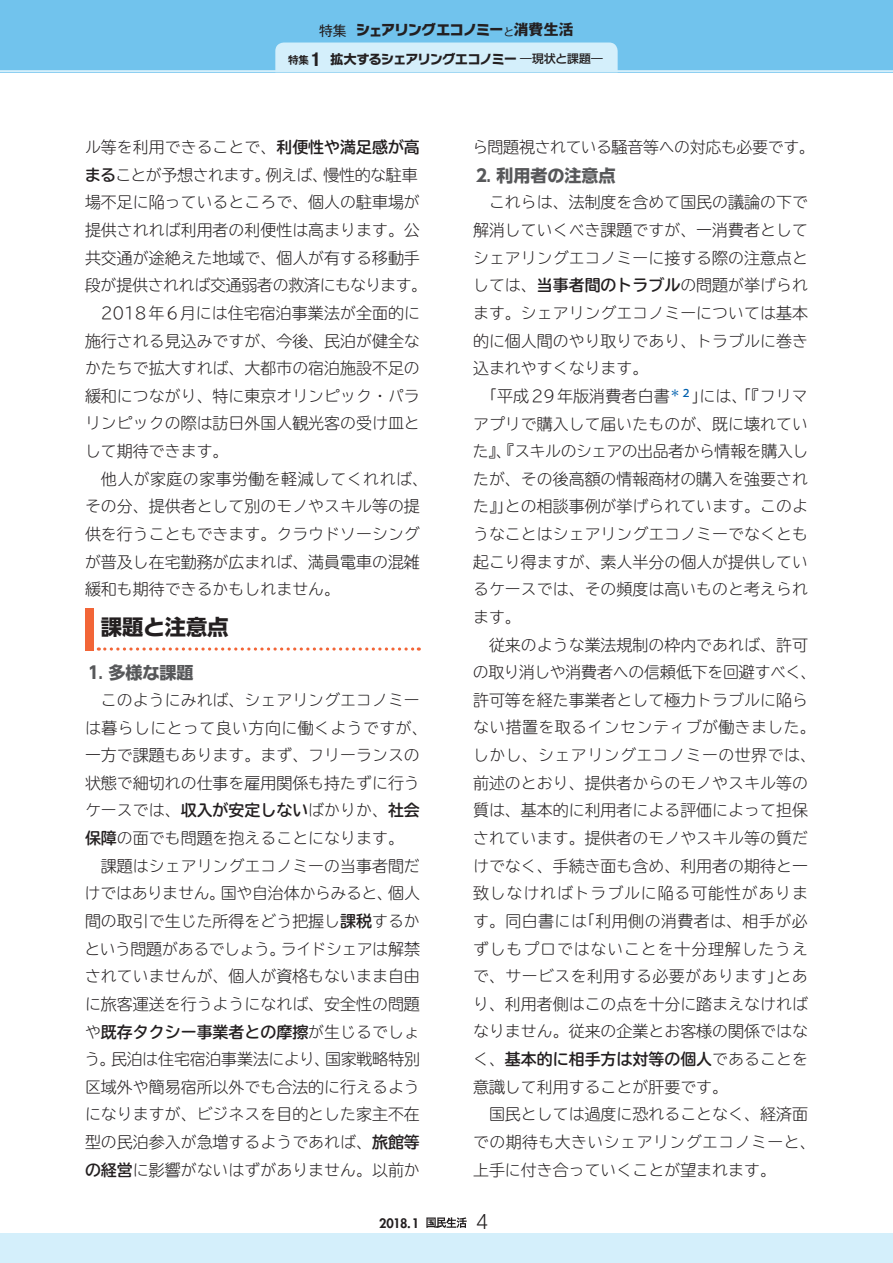
<style>
.page{position:relative;width:893px;height:1263px;background:#fff}
.page>*{position:absolute;margin:0;border:0;box-sizing:border-box;transform-origin:0 0}
.t1{font:700 21.3px "UD Shin Go Pro";color:#231f20}
.t2{font:300 19.2px "UD Shin Go C Oniz Pr 6 N";color:#231f20}
.t3{font:700 16.95px "UD Shin Go Pro";color:#57585a}
.t4{font:300 15.9px/27.6px "TBUDR Go Std Super";color:#231f20;text-align:justify}
.t5{font:300 15.9px "TBUDR Go Std Super";letter-spacing:.025em;color:#231f20}
.t6{font:300 15.9px "TBUDR Go Std Super";letter-spacing:.03em;color:#231f20}
.t7{font:300 15.9px "TBUDR Go Std Super";letter-spacing:-.03em;color:#231f20}
.t8{font:700 15.9px "TBUDR Go Std";color:#231f20}
.t9{font:300 15.9px "TBUDR Go Std Super";letter-spacing:.055em;color:#231f20}
.t10{font:300 15.9px "TBUDR Go Std Super";letter-spacing:-.02em;color:#231f20}
.t11{font:300 15.9px "TBUDR Go Std Super";letter-spacing:-.025em;color:#231f20}
.t12{font:800 13.8px "Typelabo N Std";letter-spacing:-.025em;color:#231f20}
.t13{font:700 12.75px "Typelabo N Std";letter-spacing:-.04em;color:#231f20}
.t14{font:800 12.75px "Futura Std";color:#231f20}
.s1{font-family:"Gothic MB101 Pro";font-weight:400}
.s2{font-size:12.45px}
.s3{font-family:"Gothic MB101 Pro";font-weight:400;font-size:10.65px}
.s4{font-family:"Gothic MB101 Pro";font-weight:700;font-size:14.85px}
.s5{font-family:"Gothic MB101 Pro De";font-size:10.65px}
.s6{font-family:"Helvetica Neue LT Std";font-stretch:condensed;font-size:19.2px}
.s7{font-family:"UD Shin Go Pro"}
.s8{font-family:"UD Shin Go Pro";font-weight:500;font-size:11.7px}
.s9{font-weight:500;font-size:11.7px}
.s10{font-family:"TBUDR Go Std";font-weight:700}
.s11{font-family:"Typelabo N Std"}
.s12{font-family:"TBUDR Go Std Super";font-weight:300}
</style>
<div class="page">
<div style="left:0;top:1233px;width:893px;height:30px;background:#d4effb"></div>
<svg style="left:426px;top:1217px;width:41px;height:11px"></svg>
<div style="left:0;top:0;width:893px;height:72px;background:#71c3ed"></div>
<hr style="left:0;top:70px;width:893px;height:2px;background:#d4effb">
<div style="left:275px;top:43px;width:343px;height:27px;background:#d4effb"></div>
<div style="left:85px;top:608px;width:9px;height:43px;background:#f26537"></div>
<svg style="left:105px;top:647px;width:314px;height:4px"></svg>
<p class="t12" style="left:319px;top:20px;width:256px"><span class="s1">特集</span> シ<span class="s2">ェ</span>アリングエコノミー<span class="s3">と</span><span class="s4">消費生活</span></p>
<p class="t13" style="left:288px;top:50px;width:316px"><span class="s5">特集</span> <span class="s6">1</span> <span class="s7">拡大</span>するシェアリングエコノミー <span class="s8">―現状</span><span class="s9">と</span><span class="s8">課題―</span></p>
<p class="t4" style="left:85px;top:133px;width:336px">ル等を利用できることで、<span class="s10">利便性や満足感が高</span></p>
<p class="t7" style="left:85px;top:162px;width:335px"><span class="s10">まる</span>ことが予想されます。例えば、慢性的な駐車</p>
<p class="t4" style="left:85px;top:188px;width:336px">場不足に陥っているところで、個人の駐車場が</p>
<p class="t4" style="left:85px;top:216px;width:336px">提供されれば利用者の利便性は高まります。公</p>
<p class="t4" style="left:85px;top:243px;width:336px">共交通が途絶えた地域で、個人が有する移動手</p>
<p class="t10" style="left:85px;top:272px;width:344px">段が提供されれば交通弱者の救済にもなります。</p>
<p class="t4" style="left:101px;top:299px;width:321px">2018年６月には住宅宿泊事業法が全面的に</p>
<p class="t4" style="left:85px;top:326px;width:336px">施行される見込みですが、今後、民泊が健全な</p>
<p class="t4" style="left:85px;top:354px;width:336px">かたちで拡大すれば、大都市の宿泊施設不足の</p>
<p class="t4" style="left:85px;top:382px;width:336px">緩和につながり、特に東京オリンピック・パラ</p>
<p class="t4" style="left:85px;top:409px;width:336px">リンピックの際は訪日外国人観光客の受け皿と</p>
<p class="t4" style="left:85px;top:437px;width:145px">して期待できます。</p>
<p class="t6" style="left:101px;top:466px;width:328px">他人が家庭の家事労働を軽減してくれれば、</p>
<p class="t4" style="left:85px;top:492px;width:336px">その分、提供者として別のモノやスキル等の提</p>
<p class="t4" style="left:85px;top:520px;width:336px">供を行うこともできます。クラウドソーシング</p>
<p class="t4" style="left:85px;top:547px;width:336px">が普及し在宅勤務が広まれば、満員電車の混雑</p>
<p class="t4" style="left:85px;top:575px;width:257px">緩和も期待できるかもしれません。</p>
<h1 class="t1" style="left:101px;top:610px;width:129px">課題<span class="s11">と</span>注意点</h1>
<p class="t3" style="left:85px;top:659px;width:110px">⒈ 多様<span class="s11">な</span>課題</p>
<p class="t4" style="left:85px;top:686px;width:344px;text-align:left;text-indent:16px">このようにみれば、シェアリングエコノミーは暮らしにとって良い方向に働くようですが、一方で課題もあります。まず、フリーランスの状態で細切れの仕事を雇用関係も持たずに行うケースでは、<span class="s10">収入が安定しない</span>ばかりか、<span class="s10">社会保障</span>の面でも問題を抱えることになります。</p>
<p class="t4" style="left:85px;top:851px;width:337px;text-indent:16px">課題はシェアリングエコノミーの当事者間だけではありません。国や自治体からみると、個人間の取引で生じた所得をどう把握し<span class="s10">課税</span>するかという問題があるでしょう。ライドシェアは解禁されていませんが、個人が資格もないまま自由に旅客運送を行うようになれば、安全性の問題</p>
<p class="t8" style="left:85px;top:1018px;width:336px"><span class="s12">や</span>既存タクシー事業者との摩擦<span class="s12">が生じるでしょ</span></p>
<p class="t4" style="left:85px;top:1045px;width:337px">う。民泊は住宅宿泊事業法により、国家戦略特別区域外や簡易宿所以外でも合法的に行えるようになりますが、ビジネスを目的とした家主不在型の民泊参入が急増するようであれば、<span class="s10">旅館等の経営</span>に影響がないはずがありません。以前か</p>
<p class="t11" style="left:472px;top:134px;width:344px">ら問題視されている騒音等への対応も必要です。</p>
<p class="t3" style="left:473px;top:161px;width:144px">⒉ 利用者<span class="s11">の</span>注意点</p>
<p class="t4" style="left:489px;top:188px;width:320px">これらは、法制度を含めて国民の議論の下で</p>
<p class="t4" style="left:473px;top:216px;width:336px">解消していくべき課題ですが、一消費者として</p>
<p class="t4" style="left:473px;top:243px;width:336px">シェアリングエコノミーに接する際の注意点と</p>
<p class="t4" style="left:473px;top:271px;width:336px">しては、<span class="s10">当事者間のトラブル</span>の問題が挙げられ</p>
<p class="t4" style="left:473px;top:299px;width:336px">ます。シェアリングエコノミーについては基本</p>
<p class="t4" style="left:473px;top:326px;width:336px">的に個人間のやり取りであり、トラブルに巻き</p>
<p class="t4" style="left:473px;top:354px;width:177px">込まれやすくなります。</p>
<p class="t4" style="left:481px;top:382px;width:328px">「平成 29年版消費者白書<sup>＊２</sup>」には、「『フリマ</p>
<p class="t4" style="left:473px;top:409px;width:336px">アプリで購入して届いたものが、既に壊れてい</p>
<p class="t7" style="left:473px;top:438px;width:337px">た』、『スキルのシェアの出品者から情報を購入し</p>
<p class="t4" style="left:473px;top:464px;width:336px">たが、その後高額の情報商材の購入を強要され</p>
<p class="t4" style="left:473px;top:492px;width:336px">た』」との相談事例が挙げられています。このよ</p>
<p class="t4" style="left:473px;top:520px;width:336px">うなことはシェアリングエコノミーでなくとも</p>
<p class="t4" style="left:473px;top:547px;width:336px">起こり得ますが、素人半分の個人が提供してい</p>
<p class="t4" style="left:473px;top:575px;width:336px">るケースでは、その頻度は高いものと考えられ</p>
<p class="t4" style="left:473px;top:603px;width:49px">ます。</p>
<p class="t4" style="left:489px;top:630px;width:320px">従来のような業法規制の枠内であれば、許可</p>
<p class="t4" style="left:473px;top:658px;width:345px">の取り消しや消費者への信頼低下を回避すべく、</p>
<p class="t4" style="left:473px;top:686px;width:336px">許可等を経た事業者として極力トラブルに陥ら</p>
<p class="t5" style="left:473px;top:714px;width:344px">ない措置を取るインセンティブが働きました。</p>
<p class="t6" style="left:473px;top:742px;width:344px">しかし、シェアリングエコノミーの世界では、</p>
<p class="t4" style="left:473px;top:768px;width:336px">前述のとおり、提供者からのモノやスキル等の</p>
<p class="t4" style="left:473px;top:796px;width:336px">質は、基本的に利用者による評価によって担保</p>
<p class="t4" style="left:473px;top:824px;width:336px">されています。提供者のモノやスキル等の質だ</p>
<p class="t4" style="left:473px;top:851px;width:336px">けでなく、手続き面も含め、利用者の期待と一</p>
<p class="t9" style="left:473px;top:880px;width:336px">致しなければトラブルに陥る可能性がありま</p>
<p class="t6" style="left:473px;top:908px;width:336px">す。同白書には「利用側の消費者は、相手が必</p>
<p class="t9" style="left:473px;top:935px;width:336px">ずしもプロではないことを十分理解したうえ</p>
<p class="t5" style="left:473px;top:963px;width:336px">で、サービスを利用する必要があります」とあ</p>
<p class="t4" style="left:473px;top:989px;width:336px">り、利用者側はこの点を十分に踏まえなければ</p>
<p class="t4" style="left:473px;top:1017px;width:336px">なりません。従来の企業とお客様の関係ではな</p>
<p class="t8" style="left:473px;top:1046px;width:336px"><span class="s12">く、</span>基本的に相手方は対等の個人<span class="s12">であることを</span></p>
<p class="t4" style="left:473px;top:1072px;width:257px">意識して利用することが肝要です。</p>
<p class="t4" style="left:489px;top:1100px;width:320px">国民としては過度に恐れることなく、経済面</p>
<p class="t5" style="left:473px;top:1129px;width:344px">での期待も大きいシェアリングエコノミーと、</p>
<p class="t4" style="left:473px;top:1155px;width:304px">上手に付き合っていくことが望まれます。</p>
<p class="t14" style="left:379px;top:1215px;width:42px">2018.1</p>
<p class="t2" style="left:476px;top:1206px;width:14px">4</p>
</div>
